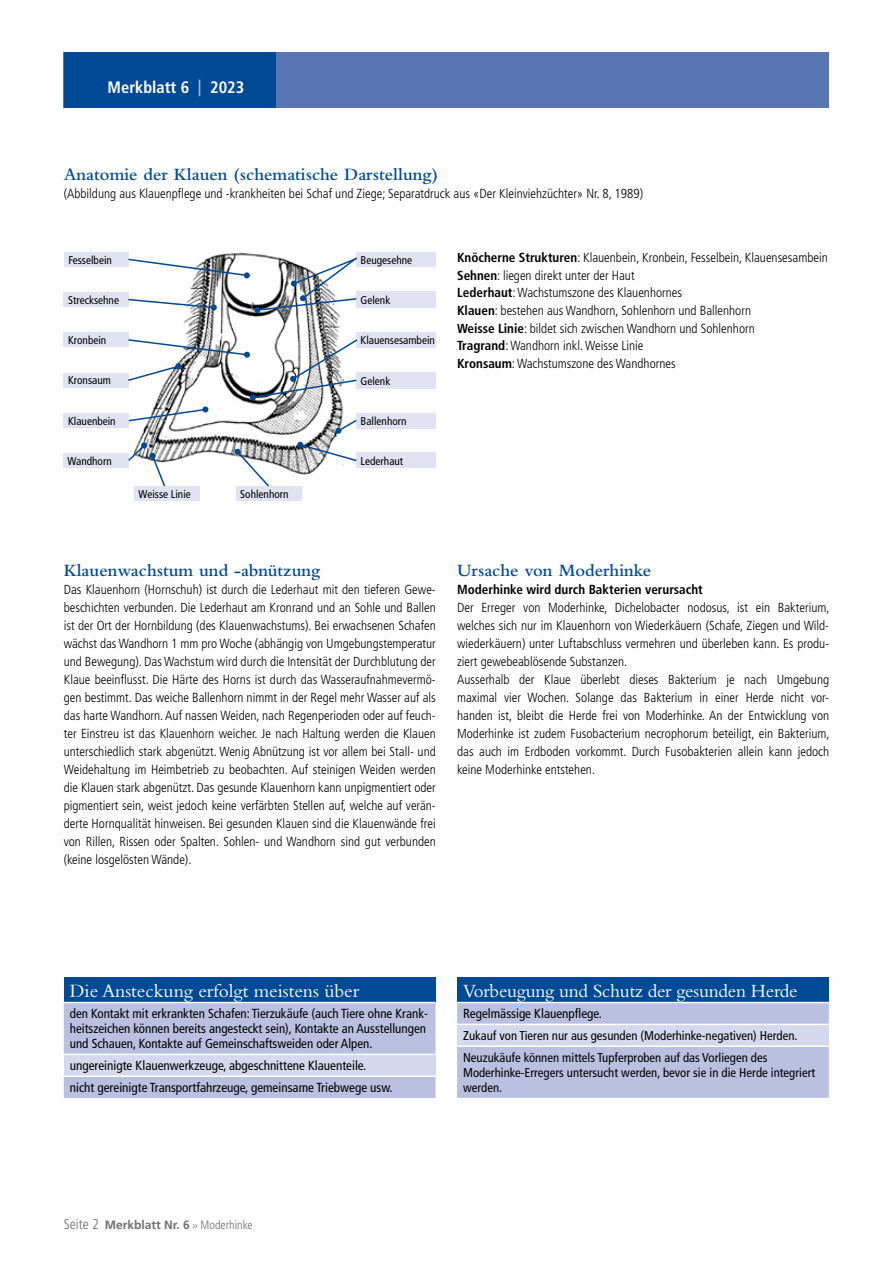
<style>
.page{position:relative;width:893px;height:1263px;background:#fff}
.page>*{position:absolute;margin:0;border:0;box-sizing:border-box;transform-origin:0 0}
.t1{font:19.5px "Bembo Std";letter-spacing:-.01em;color:#fff}
.t2{font:600 18px "Bembo Std";color:#004a95}
.t3{font:700 condensed 16.5px "Frutiger LT Std";color:#fff}
.t4{font:300 condensed 13.2px/18px "Frutiger LT Std";color:#000}
.t5{font:condensed 13.2px/15px "Frutiger LT Std";color:#000}
.t6{font:700 condensed 13.2px "Frutiger LT Std";color:#000}
.t7{font:condensed 12.75px/21.9px "Frutiger LT Std";color:#000}
.t8{font:700 12px "Frutiger LT Std";color:#706f6f}
.t9{font:condensed 11.25px "Frutiger LT Std";color:#000}
.s1{color:#a6bee4}
.s2{font-weight:700}
.s3{font-weight:300;font-stretch:condensed;font-size:14.25px}
.s4{font-weight:300;font-stretch:condensed}
</style>
<div class="page">
<div style="left:64px;top:53px;width:765px;height:55px;background:#5876b4"></div>
<div style="left:64px;top:53px;width:212px;height:55px;background:#004a95"></div>
<svg style="left:193px;top:1224px;width:5px;height:4px"></svg>
<div style="left:64px;top:977px;width:371px;height:25px;background:#004a95"></div>
<div style="left:64px;top:1003px;width:371px;height:95px;background:#b9c0e0"></div>
<div style="left:64px;top:1054px;width:371px;height:22px;background:#d5d9ed"></div>
<hr style="left:64px;top:1054px;width:371px;height:1px;background:#fff">
<hr style="left:64px;top:1075px;width:371px;height:2px;background:#fff">
<img style="left:138px;top:253px;width:206px;height:222px">
<div style="left:64px;top:252px;width:64px;height:15px;background:#e1e3f3"></div>
<div style="left:64px;top:292px;width:65px;height:15px;background:#e1e3f3"></div>
<div style="left:64px;top:333px;width:65px;height:14px;background:#e1e3f3"></div>
<div style="left:64px;top:373px;width:65px;height:14px;background:#e1e3f3"></div>
<div style="left:64px;top:413px;width:65px;height:15px;background:#e1e3f3"></div>
<div style="left:63px;top:453px;width:65px;height:15px;background:#e1e3f3"></div>
<div style="left:134px;top:486px;width:65px;height:15px;background:#e1e3f3"></div>
<div style="left:236px;top:486px;width:65px;height:15px;background:#e1e3f3"></div>
<div style="left:356px;top:252px;width:80px;height:15px;background:#e1e3f3"></div>
<div style="left:356px;top:291px;width:80px;height:17px;background:#e1e3f3"></div>
<div style="left:356px;top:372px;width:80px;height:16px;background:#e1e3f3"></div>
<div style="left:356px;top:332px;width:80px;height:15px;background:#e1e3f3"></div>
<div style="left:356px;top:413px;width:80px;height:15px;background:#e1e3f3"></div>
<div style="left:356px;top:453px;width:80px;height:15px;background:#e1e3f3"></div>
<svg style="left:128px;top:406px;width:80px;height:16px"></svg>
<svg style="left:234px;top:449px;width:37px;height:38px"></svg>
<svg style="left:128px;top:256px;width:229px;height:57px"></svg>
<svg style="left:126px;top:338px;width:233px;height:62px"></svg>
<svg style="left:335px;top:418px;width:23px;height:16px"></svg>
<svg style="left:297px;top:442px;width:61px;height:20px"></svg>
<svg style="left:128px;top:442px;width:38px;height:45px"></svg>
<div style="left:457px;top:977px;width:372px;height:25px;background:#004a95"></div>
<div style="left:457px;top:1003px;width:372px;height:95px;background:#b9c0e0"></div>
<div style="left:457px;top:1024px;width:372px;height:22px;background:#d5d9ed"></div>
<hr style="left:457px;top:1024px;width:372px;height:1px;background:#fff">
<hr style="left:457px;top:1045px;width:372px;height:2px;background:#fff">
<p class="t3" style="left:108px;top:77px;width:138px">Merkblatt 6 <span class="s1">|</span> 2023</p>
<h2 class="t2" style="left:64px;top:164px;width:376px">Anatomie der Klauen (schematische Darstellung)</h2>
<p class="t4" style="left:64px;top:185px;width:581px">(Abbildung aus Klauenpflege und -krankheiten bei Schaf und Ziege; Separatdruck aus «Der Kleinviehzüchter» Nr. 8, 1989)</p>
<p class="t9" style="left:68px;top:253px;width:45px">Fesselbein</p>
<p class="t9" style="left:68px;top:293px;width:53px">Strecksehne</p>
<p class="t9" style="left:68px;top:334px;width:40px">Kronbein</p>
<p class="t9" style="left:68px;top:374px;width:44px">Kronsaum</p>
<p class="t9" style="left:68px;top:414px;width:49px">Klauenbein</p>
<p class="t9" style="left:68px;top:454px;width:46px">Wandhorn</p>
<p class="t9" style="left:139px;top:487px;width:54px">Weisse Linie</p>
<p class="t9" style="left:240px;top:487px;width:50px">Sohlenhorn</p>
<p class="t9" style="left:361px;top:253px;width:53px">Beugesehne</p>
<p class="t9" style="left:361px;top:293px;width:31px">Gelenk</p>
<p class="t9" style="left:361px;top:334px;width:76px">Klauensesambein</p>
<p class="t9" style="left:361px;top:374px;width:31px">Gelenk</p>
<p class="t9" style="left:361px;top:414px;width:48px">Ballenhorn</p>
<p class="t9" style="left:361px;top:454px;width:44px">Lederhaut</p>
<p class="t4" style="left:457px;top:249px;width:372px"><span class="s2">Knöcherne Strukturen</span>: Klauenbein, Kronbein, Fesselbein, Klauensesambein <span class="s2">Sehnen</span>: liegen direkt unter der Haut<br><span class="s2">Lederhaut</span>: Wachstumszone des Klauenhornes<br><span class="s2">Klauen</span>: bestehen aus Wandhorn, Sohlenhorn und Ballenhorn<br><span class="s2">Weisse Linie</span>: bildet sich zwischen Wandhorn und Sohlenhorn<br><span class="s2">Tragrand</span>: Wandhorn inkl. Weisse Linie<br><span class="s2">Kronsaum</span>: Wachstumszone des Wandhornes</p>
<h2 class="t2" style="left:64px;top:560px;width:258px">Klauenwachstum und -abnützung</h2>
<p class="t4" style="left:64px;top:581px;width:374px;text-align:justify">Das Klauenhorn (Hornschuh) ist durch die Lederhaut mit den tieferen Gewe&shy;beschichten verbunden. Die Lederhaut am Kronrand und an Sohle und Ballen ist der Ort der Hornbildung (des Klauenwachstums). Bei erwachsenen Schafen wächst das Wandhorn 1 mm pro Woche (abhängig von Umgebungstemperatur und Bewegung). Das Wachstum wird durch die Intensität der Durchblutung der Klaue beeinflusst. Die Härte des Horns ist durch das Wasseraufnahmevermö&shy;gen bestimmt. Das weiche Ballenhorn nimmt in der Regel mehr Wasser auf als das harte Wandhorn. Auf nassen Weiden, nach Regenperioden oder auf feuch&shy;ter Einstreu ist das Klauenhorn weicher. Je nach Haltung werden die Klauen unterschiedlich stark abgenützt. Wenig Abnützung ist vor allem bei Stall- und Weidehaltung im Heimbetrieb zu beobachten. Auf steinigen Weiden werden die Klauen stark abgenützt. Das gesunde Klauenhorn kann unpigmentiert oder pigmentiert sein, weist jedoch keine verfärbten Stellen auf, welche auf verän&shy;derte Hornqualität hinweisen. Bei gesunden Klauen sind die Klauenwände frei von Rillen, Rissen oder Spalten. Sohlen- und Wandhorn sind gut verbunden (keine losgelösten Wände).</p>
<h2 class="t2" style="left:457px;top:560px;width:196px">Ursache von Moderhinke</h2>
<p class="t6" style="left:457px;top:582px;width:247px">Moderhinke wird durch Bakterien verursacht</p>
<p class="t4" style="left:457px;top:599px;width:374px">Der Erreger von Moderhinke, Dichelobacter nodosus, ist ein Bakterium, welches sich nur im Klauenhorn von Wiederkäuern (Schafe, Ziegen und Wild&shy;wiederkäuern) unter Luftabschluss vermehren und überleben kann. Es produ&shy;ziert gewebeablösende Substanzen.<br>Ausserhalb der Klaue überlebt dieses Bakterium je nach Umgebung maximal vier Wochen. Solange das Bakterium in einer Herde nicht vor&shy;handen ist, bleibt die Herde frei von Moderhinke. An der Entwicklung von Moderhinke ist zudem Fusobacterium necrophorum beteiligt, ein Bakterium, das auch im Erdboden vorkommt. Durch Fusobakterien allein kann jedoch keine Moderhinke entstehen.</p>
<h1 class="t1" style="left:70px;top:979px;width:291px">Die Ansteckung erfolgt meistens über</h1>
<p class="t5" style="left:70px;top:1006px;width:360px">den Kontakt mit erkrankten Schafen: Tierzukäufe (auch Tiere ohne Krank&shy;heitszeichen können bereits angesteckt sein), Kontakte an Ausstellungen und Schauen, Kontakte auf Gemeinschaftsweiden oder Alpen.</p>
<p class="t5" style="left:70px;top:1055px;width:324px;line-height:21.9px">ungereinigte Klauenwerkzeuge, abgeschnittene Klauenteile. nicht gereinigte Transportfahrzeuge, gemeinsame Triebwege usw.</p>
<h1 class="t1" style="left:463px;top:979px;width:336px">Vorbeugung und Schutz der gesunden Herde</h1>
<p class="t5" style="left:463px;top:1006px;width:140px">Regelmässige Klauenpflege.</p>
<p class="t7" style="left:463px;top:1025px;width:336px">Zukauf von Tieren nur aus gesunden (Moderhinke-negativen) Herden.<br>Neuzukäufe können mittels Tupferproben auf das Vorliegen des</p>
<p class="t7" style="left:463px;top:1065px;width:354px;line-height:15px">Moderhinke-Erregers untersucht werden, bevor sie in die Herde integriert werden.</p>
<p class="t8" style="left:64px;top:1218px;width:190px"><span class="s3">Seite 2</span> Merkblatt Nr. 6 <span class="s4">Moderhinke</span></p>
</div>
